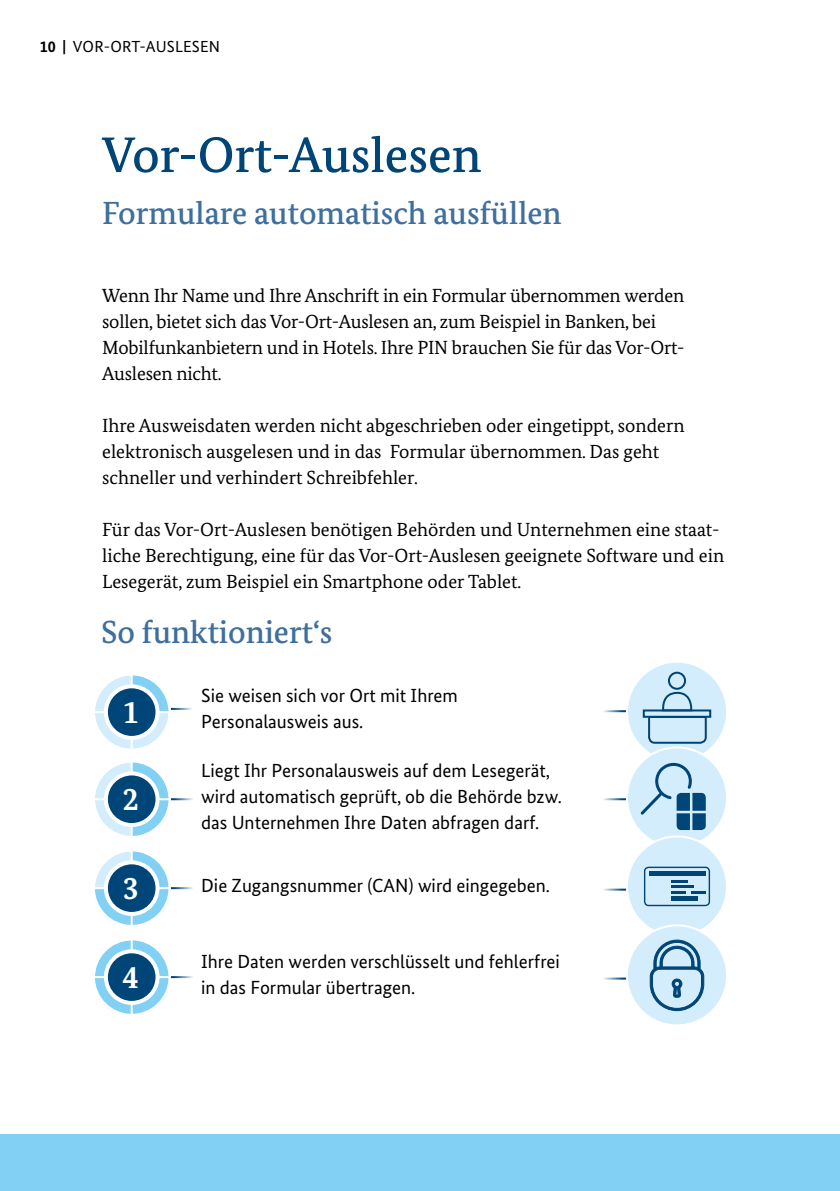
<style>
.page{position:relative;width:840px;height:1191px;background:#fff}
.page>*{position:absolute;margin:0;border:0;box-sizing:border-box;transform-origin:0 0}
.t1{font:500 50px "Bundes Serif";color:#004577}
.t2{font:500 32px "Bundes Serif";color:#3e6f9d}
.t3{font:700 32px "Bundes Serif";color:#fff}
.t4{font:19px/26px "Bundes Serif";color:#000}
.t5{font:19px/26px "Bundes Sans";color:#000}
.t6{font:16px "Bundes Sans";letter-spacing:.01em;color:#000}
.s1{font-weight:700}
</style>
<div class="page">
<div style="left:0;top:1134px;width:839px;height:57px;background:#83d0f5"></div>
<hr style="left:164px;top:708px;width:28px;height:2px;background:#004577">
<hr style="left:602px;top:710px;width:27px;height:2px;background:#004577">
<div style="left:625px;top:660px;width:102px;height:102px;background:#d4edfc;border:2px solid #fff;border-radius:50%"></div>
<svg style="left:642px;top:691px;width:69px;height:53px"></svg>
<div style="left:667px;top:671px;width:18px;height:19px;border:2px solid #004577;border-radius:50%"></div>
<hr style="left:602px;top:798px;width:27px;height:2px;background:#004577">
<hr style="left:166px;top:798px;width:27px;height:2px;background:#004577">
<hr style="left:602px;top:888px;width:27px;height:2px;background:#004577">
<hr style="left:166px;top:887px;width:27px;height:2px;background:#004577">
<div style="left:625px;top:746px;width:102px;height:102px;background:#d4edfc;border:2px solid #fff;border-radius:50%"></div>
<svg style="left:640px;top:763px;width:65px;height:67px"></svg>
<hr style="left:602px;top:977px;width:27px;height:2px;background:#004577">
<div style="left:625px;top:835px;width:102px;height:102px;background:#d4edfc;border:2px solid #fff;border-radius:50%"></div>
<hr style="left:166px;top:976px;width:27px;height:2px;background:#004577">
<div style="left:643px;top:866px;width:66px;height:40px;border:1px solid #004577;border-radius:4px"></div>
<hr style="left:648px;top:871px;width:57px;height:4px;background:#004577">
<svg style="left:671px;top:880px;width:16px;height:2px"></svg>
<svg style="left:671px;top:891px;width:34px;height:2px"></svg>
<hr style="left:671px;top:885px;width:22px;height:3px;background:#004577">
<hr style="left:671px;top:896px;width:26px;height:4px;background:#004577">
<div style="left:625px;top:924px;width:102px;height:102px;background:#d4edfc;border:2px solid #fff;border-radius:50%"></div>
<svg style="left:649px;top:939px;width:54px;height:72px"></svg>
<svg style="left:94px;top:674px;width:75px;height:76px;background:#dbeffc"></svg>
<svg style="left:133px;top:676px;width:35px;height:35px"></svg>
<div style="left:92px;top:673px;width:79px;height:78px;border:2px solid #fff;border-radius:50%"></div>
<hr style="left:131px;top:674px;width:2px;height:76px;background:#fff">
<hr style="left:93px;top:711px;width:77px;height:2px;background:#fff">
<div style="left:106px;top:686px;width:51px;height:52px;background:#004577;border-radius:50%"></div>
<div style="left:104px;top:684px;width:55px;height:56px;border:4px solid #fff;border-radius:50%"></div>
<svg style="left:94px;top:761px;width:75px;height:76px"></svg>
<svg style="left:133px;top:763px;width:35px;height:72px"></svg>
<div style="left:92px;top:760px;width:79px;height:78px;border:2px solid #fff;border-radius:50%"></div>
<hr style="left:131px;top:761px;width:2px;height:76px;background:#fff">
<hr style="left:93px;top:798px;width:77px;height:2px;background:#fff">
<div style="left:106px;top:773px;width:51px;height:52px;background:#004577;border-radius:50%"></div>
<div style="left:104px;top:771px;width:55px;height:56px;border:4px solid #fff;border-radius:50%"></div>
<svg style="left:95px;top:852px;width:73px;height:72px"></svg>
<div style="left:92px;top:849px;width:79px;height:78px;border:2px solid #fff;border-radius:50%"></div>
<hr style="left:131px;top:850px;width:2px;height:76px;background:#fff">
<hr style="left:93px;top:887px;width:77px;height:2px;background:#fff">
<div style="left:106px;top:862px;width:51px;height:52px;background:#004577;border-radius:50%"></div>
<div style="left:104px;top:860px;width:55px;height:56px;border:4px solid #fff;border-radius:50%"></div>
<svg style="left:95px;top:941px;width:73px;height:72px"></svg>
<div style="left:92px;top:938px;width:79px;height:78px;border:2px solid #fff;border-radius:50%"></div>
<hr style="left:131px;top:939px;width:2px;height:76px;background:#fff">
<hr style="left:93px;top:976px;width:77px;height:2px;background:#fff">
<div style="left:106px;top:951px;width:51px;height:52px;background:#004577;border-radius:50%"></div>
<div style="left:104px;top:949px;width:55px;height:56px;border:4px solid #fff;border-radius:50%"></div>
<p class="t6" style="left:40px;top:37px;width:182px"><span class="s1">10 |</span> VOR-ORT-AUSLESEN</p>
<h2 class="t1" style="left:102px;top:124px;width:380px">Vor-Ort-Auslesen</h2>
<h3 class="t2" style="left:102px;top:194px;width:461px">Formulare automatisch ausfüllen</h3>
<p class="t4" style="left:102px;top:282px;width:583px">Wenn Ihr Name und Ihre Anschrift in ein Formular übernommen werden sollen, bietet sich das Vor-Ort-Auslesen an, zum Beispiel in Banken, bei Mobilfunkanbietern und in Hotels. Ihre PIN brauchen Sie für das Vor-Ort-Auslesen nicht.</p>
<p class="t4" style="left:102px;top:412px;width:583px">Ihre Ausweisdaten werden nicht abgeschrieben oder eingetippt, sondern elektronisch ausgelesen und in das Formular übernommen. Das geht schneller und verhindert Schreibfehler.</p>
<p class="t4" style="left:102px;top:516px;width:623px">Für das Vor-Ort-Auslesen benötigen Behörden und Unternehmen eine staat&shy;liche Berechtigung, eine für das Vor-Ort-Auslesen geeignete Software und ein<br>Lesegerät, zum Beispiel ein Smartphone oder Tablet.</p>
<h3 class="t2" style="left:101px;top:612px;width:233px">So funktioniert‘s</h3>
<p class="t3" style="left:123px;top:692px;width:17px">1</p>
<p class="t3" style="left:123px;top:779px;width:17px">2</p>
<p class="t3" style="left:123px;top:868px;width:17px">3</p>
<p class="t3" style="left:123px;top:957px;width:17px">4</p>
<p class="t5" style="left:201px;top:682px;width:258px">Sie weisen sich vor Ort mit Ihrem<br>Personalausweis aus.</p>
<p class="t5" style="left:201px;top:757px;width:362px">Liegt Ihr Personalausweis auf dem Lesegerät, wird automatisch geprüft, ob die Behörde bzw. das Unternehmen Ihre Daten abfragen darf.</p>
<p class="t5" style="left:201px;top:872px;width:350px">Die Zugangsnummer (CAN) wird eingegeben.</p>
<p class="t5" style="left:201px;top:948px;width:360px">Ihre Daten werden verschlüsselt und fehlerfrei in das Formular übertragen.</p>
</div>
